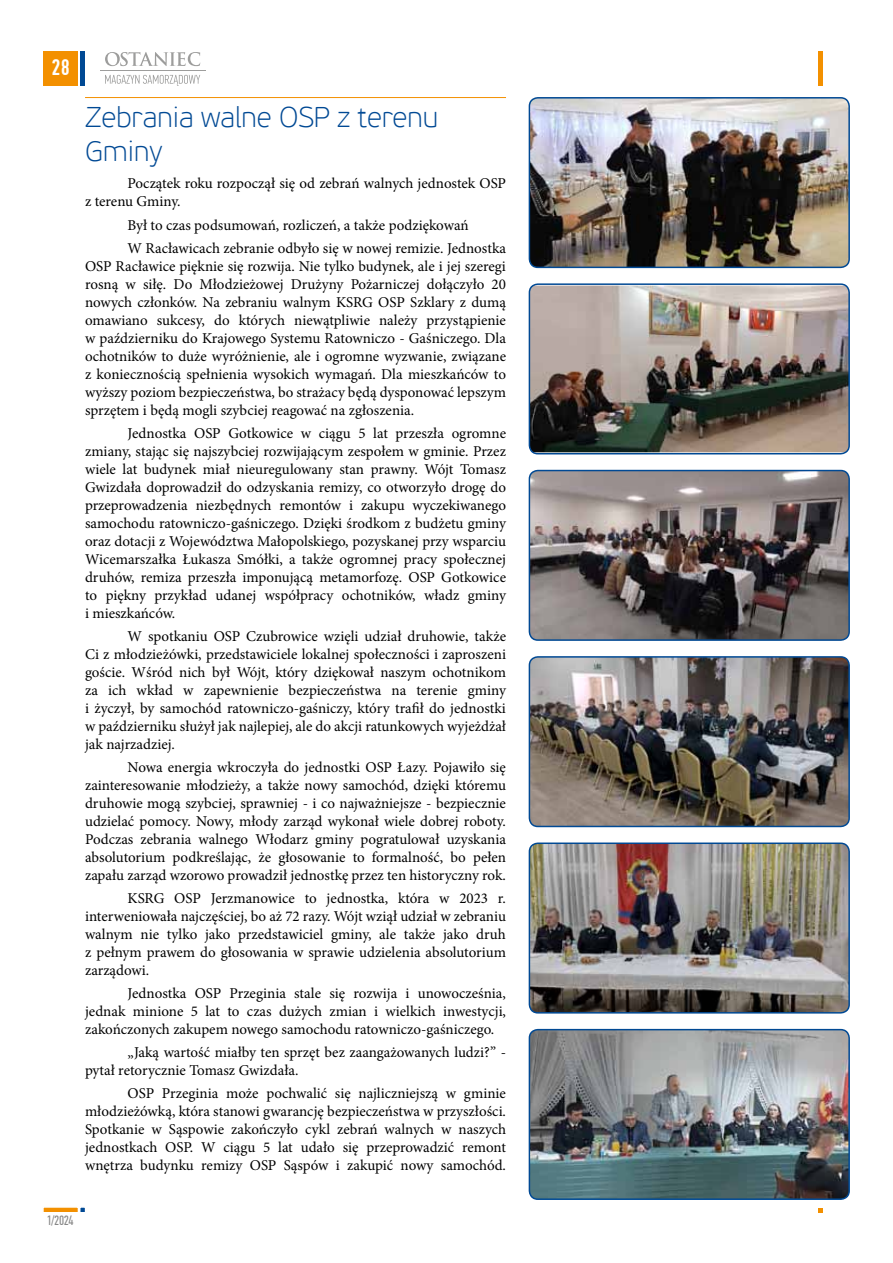
<style>
.page{position:relative;width:893px;height:1263px;background:#fff}
.page>*{position:absolute;margin:0;border:0;box-sizing:border-box;transform-origin:0 0}
.t1{font:100 28.5px/34.2px "PF Beau Sans Pro";color:#004994}
.t2{font:500 22.5px "PF Din Text Comp Pro";color:#fff}
.t3{font:15px/18px "Minion Pro";color:#000;text-align:justify}
.t4{font:13.5px "PF Din Text Comp Pro";color:#878787}
</style>
<div class="page">
<hr style="left:819px;top:51px;width:4px;height:34px;background:#f39000">
<hr style="left:81px;top:51px;width:4px;height:34px;background:#004994">
<div style="left:44px;top:51px;width:34px;height:34px;background:#f39000"></div>
<svg style="left:819px;top:1208px;width:4px;height:4px"></svg>
<svg style="left:105px;top:75px;width:95px;height:11px"></svg>
<svg style="left:105px;top:52px;width:95px;height:14px"></svg>
<hr style="left:100px;top:70px;width:105px;height:1px;background:#9d9d9c">
<svg style="left:43px;top:1207px;width:42px;height:5px"></svg>
<hr style="left:85px;top:97px;width:421px;height:1px;background:#f39000">
<img style="left:529px;top:98px;width:320px;height:169px">
<div style="left:529px;top:97px;width:321px;height:171px;border:2px solid #004994;border-radius:9px"></div>
<img style="left:529px;top:286px;width:320px;height:166px">
<div style="left:529px;top:283px;width:321px;height:171px;border:2px solid #004994;border-radius:9px"></div>
<img style="left:529px;top:470px;width:320px;height:170px">
<div style="left:529px;top:470px;width:321px;height:171px;border:2px solid #004994;border-radius:9px"></div>
<img style="left:529px;top:657px;width:320px;height:169px">
<div style="left:529px;top:656px;width:321px;height:171px;border:2px solid #004994;border-radius:9px"></div>
<img style="left:529px;top:845px;width:320px;height:168px">
<div style="left:529px;top:842px;width:321px;height:171px;border:2px solid #004994;border-radius:9px"></div>
<img style="left:529px;top:1030px;width:320px;height:169px">
<div style="left:529px;top:1029px;width:321px;height:171px;border:2px solid #004994;border-radius:9px"></div>
<h2 class="t2" style="left:52px;top:54px;width:20px">28</h2>
<h1 class="t1" style="left:85px;top:100px;width:355px">Zebrania walne OSP z terenu<br>Gminy</h1>
<p class="t3" style="left:85px;top:175px;width:422px;text-indent:43px">Początek roku rozpoczął się od zebrań walnych jednostek OSP z terenu Gminy.</p>
<p class="t3" style="left:128px;top:213px;width:380px;line-height:23.1px">Był to czas podsumowań, rozliczeń, a także podziękowań<br>W Racławicach zebranie odbyło się w nowej remizie. Jednostka</p>
<p class="t3" style="left:85px;top:257px;width:422px">OSP Racławice pięknie się rozwija. Nie tylko budynek, ale i jej szeregi rosną w siłę. Do Młodzieżowej Drużyny Pożarniczej dołączyło 20 nowych członków. Na zebraniu walnym KSRG OSP Szklary z dumą omawiano sukcesy, do których niewątpliwie należy przystąpienie w październiku do Krajowego Systemu Ratowniczo - Gaśniczego. Dla ochotników to duże wyróżnienie, ale i ogromne wyzwanie, związane z koniecznością spełnienia wysokich wymagań. Dla mieszkańców to wyższy poziom bezpieczeństwa, bo strażacy będą dysponować lepszym sprzętem i będą mogli szybciej reagować na zgłoszenia.</p>
<p class="t3" style="left:85px;top:424px;width:422px;text-indent:43px">Jednostka OSP Gotkowice w ciągu 5 lat przeszła ogromne zmiany, stając się najszybciej rozwijającym zespołem w gminie. Przez wiele lat budynek miał nieuregulowany stan prawny. Wójt Tomasz Gwizdała doprowadził do odzyskania remizy, co otworzyło drogę do przeprowadzenia niezbędnych remontów i zakupu wyczekiwanego samochodu ratowniczo-gaśniczego. Dzięki środkom z budżetu gminy oraz dotacji z Województwa Małopolskiego, pozyskanej przy wsparciu Wicemarszałka Łukasza Smółki, a także ogromnej pracy społecznej druhów, remiza przeszła imponującą metamorfozę. OSP Gotkowice to piękny przykład udanej współpracy ochotników, władz gminy i mieszkańców.</p>
<p class="t3" style="left:85px;top:627px;width:422px;text-indent:43px">W spotkaniu OSP Czubrowice wzięli udział druhowie, także Ci z młodzieżówki, przedstawiciele lokalnej społeczności i zaproszeni goście. Wśród nich był Wójt, który dziękował naszym ochotnikom za ich wkład w zapewnienie bezpieczeństwa na terenie gminy i życzył, by samochód ratowniczo-gaśniczy, który trafił do jednostki w październiku służył jak najlepiej, ale do akcji ratunkowych wyjeżdżał jak najrzadziej.</p>
<p class="t3" style="left:85px;top:758px;width:422px;text-indent:43px">Nowa energia wkroczyła do jednostki OSP Łazy. Pojawiło się zainteresowanie młodzieży, a także nowy samochód, dzięki któremu druhowie mogą szybciej, sprawniej - i co najważniejsze - bezpiecznie udzielać pomocy. Nowy, młody zarząd wykonał wiele dobrej roboty.<br>Podczas zebrania walnego Włodarz gminy pogratulował uzyskania absolutorium podkreślając, że głosowanie to formalność, bo pełen zapału zarząd wzorowo prowadził jednostkę przez ten historyczny rok.</p>
<p class="t3" style="left:85px;top:889px;width:422px;text-indent:43px">KSRG OSP Jerzmanowice to jednostka, która w 2023 r. interweniowała najczęściej, bo aż 72 razy. Wójt wziął udział w zebraniu walnym nie tylko jako przedstawiciel gminy, ale także jako druh z pełnym prawem do głosowania w sprawie udzielenia absolutorium zarządowi.</p>
<p class="t3" style="left:85px;top:984px;width:422px;text-indent:43px">Jednostka OSP Przeginia stale się rozwija i unowocześnia, jednak minione 5 lat to czas dużych zmian i wielkich inwestycji, zakończonych zakupem nowego samochodu ratowniczo-gaśniczego.</p>
<p class="t3" style="left:85px;top:1043px;width:422px;text-indent:43px">„Jaką wartość miałby ten sprzęt bez zaangażowanych ludzi?” - pytał retorycznie Tomasz Gwizdała.</p>
<p class="t3" style="left:85px;top:1085px;width:422px;text-indent:43px">OSP Przeginia może pochwalić się najliczniejszą w gminie młodzieżówką, która stanowi gwarancję bezpieczeństwa w przyszłości.<br>Spotkanie w Sąspowie zakończyło cykl zebrań walnych w naszych jednostkach OSP. W ciągu 5 lat udało się przeprowadzić remont wnętrza budynku remizy OSP Sąspów i zakupić nowy samochód.</p>
<p class="t4" style="left:46px;top:1212px;width:29px">1/2024</p>
</div>
